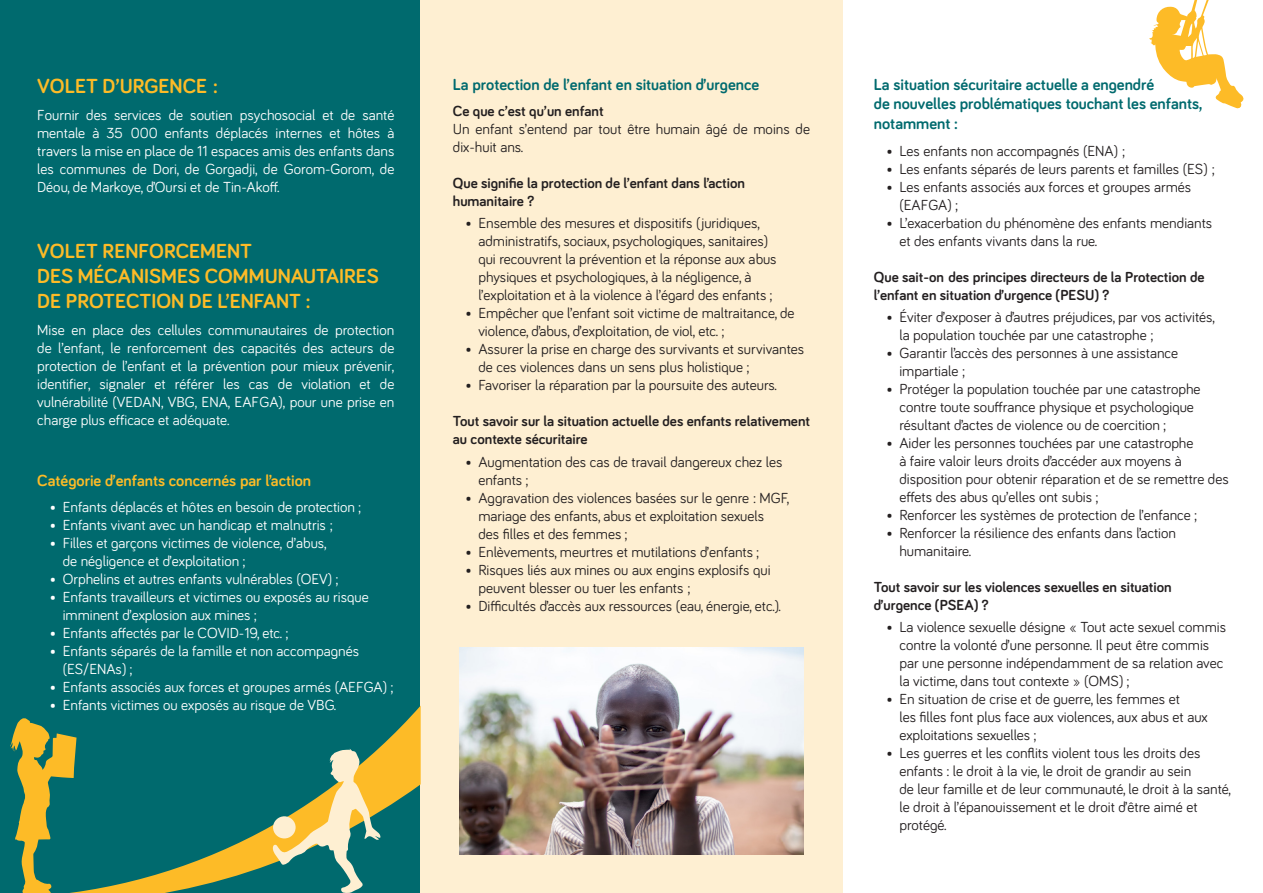
<style>
.page{position:relative;width:1263px;height:893px;background:#fff}
.page>*{position:absolute;margin:0;border:0;box-sizing:border-box;transform-origin:0 0}
.t1{font:700 21px/25.2px "Bariol";color:#fdbb27}
.t2{font:700 16.5px/19.8px "Bariol";color:#006a6e}
.t3{font:700 16.5px "Bariol";color:#fdbb27}
.t4{font:15px/18px "Bariol";color:#231f20}
.t5{font:15px/18px "Bariol";color:#fff}
.t6{font:700 15px/18px "Bariol";color:#231f20}
</style>
<div class="page">
<div style="left:420px;top:0;width:422px;height:893px;background:#feefd2"></div>
<div style="left:0;top:0;width:421px;height:893px;background:#006a6e"></div>
<svg style="left:273px;top:749px;width:108px;height:144px;background:#719b79"></svg>
<div style="left:273px;top:816px;width:23px;height:22px;background:#feefd2;border-radius:50%"></div>
<svg style="left:10px;top:718px;width:67px;height:175px;background:#6c8c4f"></svg>
<svg style="left:1149px;top:0;width:95px;height:109px"></svg>
<img style="left:460px;top:647px;width:343px;height:208px">
<p class="t1" style="left:37px;top:73px;width:182px">VOLET D’URGENCE :</p>
<p class="t5" style="left:37px;top:105px;width:359px;text-align:justify">Fournir des services de soutien psychosocial et de santé mentale à 35 000 enfants déplacés internes et hôtes à travers la mise en place de 11 espaces amis des enfants dans les communes de Dori, de Gorgadji, de Gorom-Gorom, de Déou, de Markoye, d’Oursi et de Tin-Akoff.</p>
<p class="t1" style="left:37px;top:237px;width:343px">VOLET RENFORCEMENT<br>DES MÉCANISMES COMMUNAUTAIRES<br>DE PROTECTION DE L’ENFANT :</p>
<p class="t5" style="left:37px;top:320px;width:359px;text-align:justify">Mise en place des cellules communautaires de protection de l’enfant, le renforcement des capacités des acteurs de protection de l’enfant et la prévention pour mieux prévenir, identifier, signaler et référer les cas de violation et de vulnérabilité (VEDAN, VBG, ENA, EAFGA), pour une prise en charge plus efficace et adéquate.</p>
<p class="t3" style="left:37px;top:469px;width:275px">Catégorie d’enfants concernés par l’action</p>
<p class="t5" style="left:50px;top:497px;width:313px">• Enfants déplacés et hôtes en besoin de protection ;</p>
<p class="t5" style="left:50px;top:515px;width:284px">• Enfants vivant avec un handicap et malnutris ;</p>
<p class="t5" style="left:63px;top:533px;width:265px;text-indent:-13px">• Filles et garçons victimes de violence, d’abus, de négligence et d’exploitation ;</p>
<p class="t5" style="left:50px;top:569px;width:290px">• Orphelins et autres enfants vulnérables (OEV) ;</p>
<p class="t5" style="left:63px;top:587px;width:307px;text-indent:-13px">• Enfants travailleurs et victimes ou exposés au risque imminent d’explosion aux mines ;</p>
<p class="t5" style="left:50px;top:623px;width:240px">• Enfants affectés par le COVID-19, etc. ;</p>
<p class="t5" style="left:63px;top:641px;width:298px;text-indent:-13px">• Enfants séparés de la famille et non accompagnés (ES/ENAs) ;</p>
<p class="t5" style="left:50px;top:677px;width:345px">• Enfants associés aux forces et groupes armés (AEFGA) ;</p>
<p class="t5" style="left:50px;top:695px;width:288px">• Enfants victimes ou exposés au risque de VBG.</p>
<p class="t2" style="left:453px;top:73px;width:308px">La protection de l’enfant en situation d’urgence</p>
<p class="t6" style="left:453px;top:101px;width:152px">Ce que c’est qu’un enfant</p>
<p class="t4" style="left:453px;top:119px;width:359px">Un enfant s’entend par tout être humain âgé de moins de dix-huit ans.</p>
<p class="t6" style="left:453px;top:173px;width:294px">Que signifie la protection de l’enfant dans l’action humanitaire ?</p>
<p class="t4" style="left:478px;top:214px;width:300px;text-indent:-13px">• Ensemble des mesures et dispositifs (juridiques, administratifs, sociaux, psychologiques, sanitaires) qui recouvrent la prévention et la réponse aux abus physiques et psychologiques, à la négligence, à l’exploitation et à la violence à l’égard des enfants ;</p>
<p class="t4" style="left:478px;top:304px;width:318px;text-indent:-13px">• Empêcher que l’enfant soit victime de maltraitance, de violence, d’abus, d’exploitation, de viol, etc. ;</p>
<p class="t4" style="left:478px;top:340px;width:327px;text-indent:-13px">• Assurer la prise en charge des survivants et survivantes de ces violences dans un sens plus holistique ;</p>
<p class="t4" style="left:466px;top:376px;width:313px">• Favoriser la réparation par la poursuite des auteurs.</p>
<p class="t6" style="left:453px;top:412px;width:359px">Tout savoir sur la situation actuelle des enfants relativement au contexte sécuritaire</p>
<p class="t4" style="left:478px;top:452px;width:306px;text-indent:-13px">• Augmentation des cas de travail dangereux chez les enfants ;</p>
<p class="t4" style="left:478px;top:488px;width:312px;text-indent:-13px">• Aggravation des violences basées sur le genre : MGF, mariage des enfants, abus et exploitation sexuels<br>des filles et des femmes ;</p>
<p class="t4" style="left:466px;top:542px;width:295px">• Enlèvements, meurtres et mutilations d’enfants ;</p>
<p class="t4" style="left:478px;top:560px;width:294px;text-indent:-13px">• Risques liés aux mines ou aux engins explosifs qui peuvent blesser ou tuer les enfants ;</p>
<p class="t4" style="left:466px;top:596px;width:317px">• Difficultés d’accès aux ressources (eau, énergie, etc.).</p>
<p class="t2" style="left:874px;top:73px;width:330px">La situation sécuritaire actuelle a engendré<br>de nouvelles problématiques touchant les enfants, notamment :</p>
<p class="t4" style="left:887px;top:141px;width:240px">• Les enfants non accompagnés (ENA) ;</p>
<p class="t4" style="left:887px;top:159px;width:329px">• Les enfants séparés de leurs parents et familles (ES) ;</p>
<p class="t4" style="left:899px;top:177px;width:293px;text-indent:-13px">• Les enfants associés aux forces et groupes armés (EAFGA) ;</p>
<p class="t4" style="left:899px;top:213px;width:314px;text-indent:-13px">• L’exacerbation du phénomène des enfants mendiants et des enfants vivants dans la rue.</p>
<p class="t6" style="left:874px;top:267px;width:332px">Que sait-on des principes directeurs de la Protection de l’enfant en situation d’urgence (PESU) ?</p>
<p class="t4" style="left:899px;top:307px;width:317px;text-indent:-13px">• Éviter d’exposer à d’autres préjudices, par vos activités, la population touchée par une catastrophe ;</p>
<p class="t4" style="left:899px;top:343px;width:280px;text-indent:-13px">• Garantir l’accès des personnes à une assistance impartiale ;</p>
<p class="t4" style="left:899px;top:379px;width:303px;text-indent:-13px">• Protéger la population touchée par une catastrophe contre toute souffrance physique et psychologique résultant d’actes de violence ou de coercition ;</p>
<p class="t4" style="left:899px;top:433px;width:331px;text-indent:-13px">• Aider les personnes touchées par une catastrophe<br>à faire valoir leurs droits d’accéder aux moyens à disposition pour obtenir réparation et de se remettre des effets des abus qu’elles ont subis ;</p>
<p class="t4" style="left:887px;top:505px;width:312px">• Renforcer les systèmes de protection de l’enfance ;</p>
<p class="t4" style="left:899px;top:523px;width:278px;text-indent:-13px">• Renforcer la résilience des enfants dans l’action humanitaire.</p>
<p class="t6" style="left:874px;top:577px;width:299px">Tout savoir sur les violences sexuelles en situation d’urgence (PSEA) ?</p>
<p class="t4" style="left:899px;top:617px;width:328px;text-indent:-13px">• La violence sexuelle désigne « Tout acte sexuel commis contre la volonté d’une personne. Il peut être commis par une personne indépendamment de sa relation avec la victime, dans tout contexte » (OMS) ;</p>
<p class="t4" style="left:899px;top:689px;width:310px;text-indent:-13px">• En situation de crise et de guerre, les femmes et<br>les filles font plus face aux violences, aux abus et aux exploitations sexuelles ;</p>
<p class="t4" style="left:899px;top:743px;width:333px;text-indent:-13px">• Les guerres et les conflits violent tous les droits des enfants : le droit à la vie, le droit de grandir au sein<br>de leur famille et de leur communauté, le droit à la santé, le droit à l’épanouissement et le droit d’être aimé et protégé.</p>
</div>
